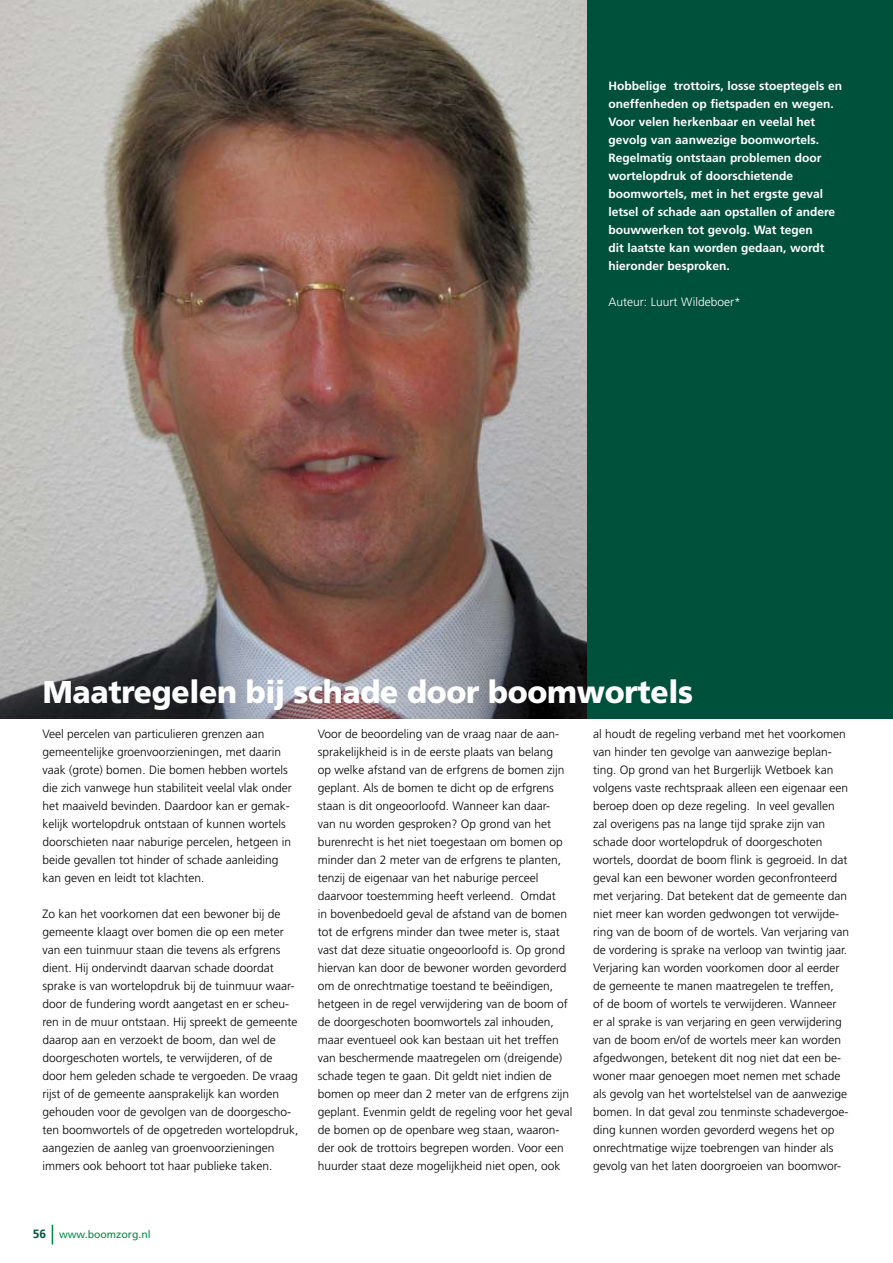
<style>
.page{position:relative;width:893px;height:1263px;background:#fff}
.page>*{position:absolute;margin:0;border:0;box-sizing:border-box;transform-origin:0 0}
.t1{font:900 31.5px "Frutiger";letter-spacing:-.01em;color:#fff;scale:.95 1}
.t2{font:300 12px/18px "Frutiger";color:#000}
.t3{font:700 12px/18px "Frutiger";color:#fff}
.t4{font:300 12px "Frutiger";color:#fff}
.t5{font:10.5px "Frutiger";color:#008b45}
.s1{font-weight:700;font-size:12px;color:#00513c}
</style>
<div class="page">
<svg style="left:52px;top:1225px;width:1px;height:19px"></svg>
<img style="left:0;top:0;width:587px;height:719px">
<div style="left:587px;top:0;width:306px;height:719px;background:#00513c"></div>
<p class="t3" style="left:609px;top:77px;width:235px">Hobbelige trottoirs, losse stoeptegels en oneffenheden op fietspaden en wegen.<br>Voor velen herkenbaar en veelal het gevolg van aanwezige boomwortels.<br>Regelmatig ontstaan problemen door wortelopdruk of doorschietende boomwortels, met in het ergste geval letsel of schade aan opstallen of andere bouwwerken tot gevolg. Wat tegen<br>dit laatste kan worden gedaan, wordt hieronder besproken.</p>
<p class="t4" style="left:609px;top:295px;width:134px">Auteur: Luurt Wildeboer*</p>
<h1 class="t1" style="left:43px;top:673px;width:686px">Maatregelen bij schade door boomwortels</h1>
<p class="t2" style="left:43px;top:725px;width:251px">Veel percelen van particulieren grenzen aan gemeentelijke groenvoorzieningen, met daarin vaak (grote) bomen. Die bomen hebben wortels die zich vanwege hun stabiliteit veelal vlak onder het maaiveld bevinden. Daardoor kan er gemak&shy;kelijk wortelopdruk ontstaan of kunnen wortels doorschieten naar naburige percelen, hetgeen in beide gevallen tot hinder of schade aanleiding kan geven en leidt tot klachten.</p>
<p class="t2" style="left:43px;top:905px;width:257px">Zo kan het voorkomen dat een bewoner bij de gemeente klaagt over bomen die op een meter van een tuinmuur staan die tevens als erfgrens dient. Hij ondervindt daarvan schade doordat sprake is van wortelopdruk bij de tuinmuur waar&shy;door de fundering wordt aangetast en er scheu&shy;ren in de muur ontstaan. Hij spreekt de gemeente daarop aan en verzoekt de boom, dan wel de doorgeschoten wortels, te verwijderen, of de door hem geleden schade te vergoeden. De vraag rijst of de gemeente aansprakelijk kan worden gehouden voor de gevolgen van de doorgescho&shy;ten boomwortels of de opgetreden wortelopdruk, aangezien de aanleg van groenvoorzieningen immers ook behoort tot haar publieke taken.</p>
<p class="t2" style="left:318px;top:725px;width:256px">Voor de beoordeling van de vraag naar de aan&shy;sprakelijkheid is in de eerste plaats van belang<br>op welke afstand van de erfgrens de bomen zijn geplant. Als de bomen te dicht op de erfgrens staan is dit ongeoorloofd. Wanneer kan daar-<br>van nu worden gesproken? Op grond van het burenrecht is het niet toegestaan om bomen op minder dan 2 meter van de erfgrens te planten, tenzij de eigenaar van het naburige perceel daarvoor toestemming heeft verleend. Omdat<br>in bovenbedoeld geval de afstand van de bomen tot de erfgrens minder dan twee meter is, staat vast dat deze situatie ongeoorloofd is. Op grond hiervan kan door de bewoner worden gevorderd om de onrechtmatige toestand te beëindigen, hetgeen in de regel verwijdering van de boom of de doorgeschoten boomwortels zal inhouden, maar eventueel ook kan bestaan uit het treffen van beschermende maatregelen om (dreigende) schade tegen te gaan. Dit geldt niet indien de bomen op meer dan 2 meter van de erfgrens zijn geplant. Evenmin geldt de regeling voor het geval de bomen op de openbare weg staan, waaron&shy;der ook de trottoirs begrepen worden. Voor een huurder staat deze mogelijkheid niet open, ook</p>
<p class="t2" style="left:593px;top:725px;width:258px">al houdt de regeling verband met het voorkomen van hinder ten gevolge van aanwezige beplan&shy;ting. Op grond van het Burgerlijk Wetboek kan volgens vaste rechtspraak alleen een eigenaar een beroep doen op deze regeling. In veel gevallen zal overigens pas na lange tijd sprake zijn van schade door wortelopdruk of doorgeschoten wortels, doordat de boom flink is gegroeid. In dat geval kan een bewoner worden geconfronteerd met verjaring. Dat betekent dat de gemeente dan niet meer kan worden gedwongen tot verwijde&shy;ring van de boom of de wortels. Van verjaring van de vordering is sprake na verloop van twintig jaar.<br>Verjaring kan worden voorkomen door al eerder de gemeente te manen maatregelen te treffen,<br>of de boom of wortels te verwijderen. Wanneer er al sprake is van verjaring en geen verwijdering van de boom en/of de wortels meer kan worden afgedwongen, betekent dit nog niet dat een be&shy;woner maar genoegen moet nemen met schade als gevolg van het wortelstelsel van de aanwezige bomen. In dat geval zou tenminste schadevergoe&shy;ding kunnen worden gevorderd wegens het op onrechtmatige wijze toebrengen van hinder als gevolg van het laten doorgroeien van boomwor-</p>
<p class="t5" style="left:33px;top:1228px;width:119px"><span class="s1">56</span> www.boomzorg.nl</p>
</div>
